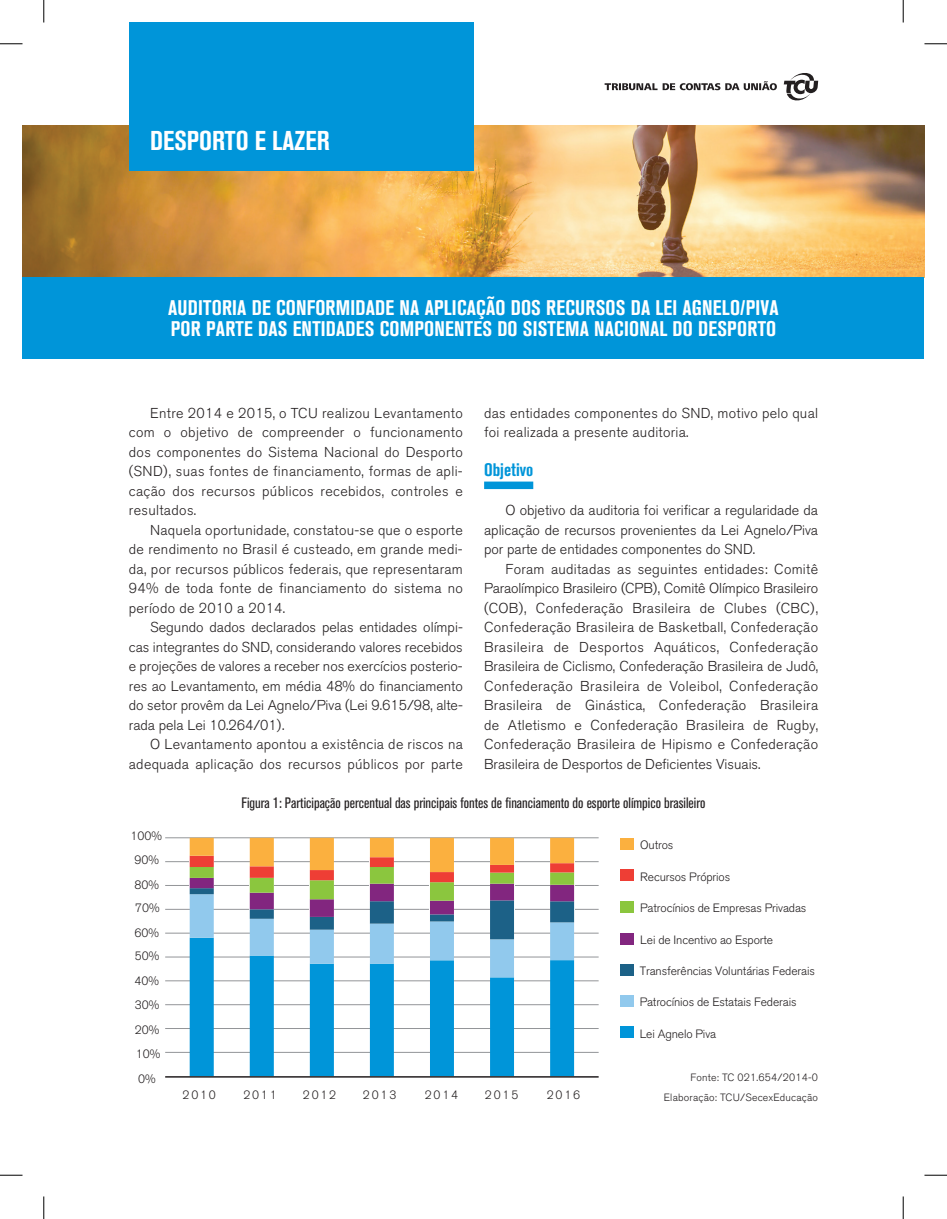
<style>
.page{position:relative;width:947px;height:1219px;background:#fff}
.page>*{position:absolute;margin:0;border:0;box-sizing:border-box;transform-origin:0 0}
.t1{font:27px "Akzidenz Grotesk BQ Bd Cnd Alt";color:#fff}
.t2{font:700 condensed 21px/21px "Akzidenz Grotesk BQ";letter-spacing:.01em;color:#fff}
.t3{font:700 condensed 18px "Akzidenz Grotesk BQ";color:#0095d9}
.t4{font:condensed 15px "Akzidenz Grotesk BQ";color:#231f20}
.t5{font:300 14.25px/19.5px "Akzidenz Grotesk BQ";letter-spacing:.02em;color:#231f20;text-align:justify}
.t6{font:300 12px "Akzidenz Grotesk BQ";letter-spacing:-.01em;color:#231f20}
.t7{font:300 10.5px/19.5px "Akzidenz Grotesk BQ";letter-spacing:.02em;color:#231f20;text-align:right}
</style>
<div class="page">
<img style="left:23px;top:125px;width:901px;height:153px">
<div style="left:129px;top:22px;width:344px;height:149px;background:#0095d9"></div>
<svg style="left:604px;top:81px;width:172px;height:9px"></svg>
<svg style="left:783px;top:73px;width:35px;height:28px"></svg>
<div style="left:484px;top:481px;width:49px;height:8px;background:#0095d9"></div>
<hr style="left:165px;top:1052px;width:433px;height:1px;background:#939598">
<hr style="left:165px;top:1028px;width:433px;height:1px;background:#939598">
<hr style="left:165px;top:1004px;width:433px;height:1px;background:#939598">
<hr style="left:165px;top:980px;width:433px;height:1px;background:#939598">
<hr style="left:165px;top:956px;width:433px;height:1px;background:#939598">
<hr style="left:165px;top:932px;width:433px;height:1px;background:#939598">
<hr style="left:165px;top:909px;width:433px;height:1px;background:#939598">
<hr style="left:165px;top:885px;width:433px;height:1px;background:#939598">
<hr style="left:165px;top:861px;width:433px;height:1px;background:#939598">
<hr style="left:165px;top:837px;width:433px;height:1px;background:#939598">
<svg style="left:190px;top:977px;width:384px;height:99px"></svg>
<svg style="left:190px;top:837px;width:384px;height:140px"></svg>
<hr style="left:165px;top:1076px;width:433px;height:1px;background:#231f20">
<div style="left:620px;top:838px;width:13px;height:11px;background:#fbb03f"></div>
<div style="left:620px;top:869px;width:13px;height:11px;background:#ee3e35"></div>
<div style="left:620px;top:901px;width:13px;height:12px;background:#8bc63e"></div>
<div style="left:620px;top:933px;width:13px;height:11px;background:#82267f"></div>
<div style="left:620px;top:964px;width:13px;height:12px;background:#1c6187"></div>
<div style="left:620px;top:996px;width:13px;height:11px;background:#91c9ed"></div>
<div style="left:620px;top:1026px;width:13px;height:12px;background:#0095d9"></div>
<div style="left:22px;top:278px;width:902px;height:81px;background:#0095d9"></div>
<svg style="left:0;top:44px;width:22px;height:1px"></svg>
<svg style="left:924px;top:44px;width:22px;height:1px"></svg>
<svg style="left:0;top:1175px;width:22px;height:1px"></svg>
<svg style="left:924px;top:1175px;width:22px;height:1px"></svg>
<svg style="left:44px;top:0;width:1px;height:22px"></svg>
<svg style="left:44px;top:1196px;width:1px;height:23px"></svg>
<svg style="left:902px;top:0;width:1px;height:22px"></svg>
<svg style="left:902px;top:1196px;width:1px;height:23px"></svg>
<h1 class="t1" style="left:150px;top:125px;width:181px">DESPORTO E LAZER</h1>
<h2 class="t2" style="left:448px;top:288px;width:52px">TÍTULO</h2>
<h2 class="t2" style="left:168px;top:297px;width:612px">AUDITORIA DE CONFORMIDADE NA APLICAÇÃO DOS RECURSOS DA LEI AGNELO/PIVA<br>POR PARTE DAS ENTIDADES COMPONENTES DO SISTEMA NACIONAL DO DESPORTO</h2>
<p class="t5" style="left:484px;top:403px;width:335px">das entidades componentes do SND, motivo pelo qual foi realizada a presente auditoria.</p>
<p class="t3" style="left:484px;top:460px;width:51px">Objetivo</p>
<p class="t5" style="left:484px;top:501px;width:335px;text-indent:21px">O objetivo da auditoria foi verificar a regularidade da aplicação de recursos provenientes da Lei Agnelo/Piva por parte de entidades componentes do SND.</p>
<p class="t5" style="left:484px;top:559px;width:335px;text-indent:21px">Foram auditadas as seguintes entidades: Comitê Paraolímpico Brasileiro (CPB), Comitê Olímpico Brasileiro (COB), Confederação Brasileira de Clubes (CBC), Confederação Brasileira de Basketball, Confederação Brasileira de Desportos Aquáticos, Confederação Brasileira de Ciclismo, Confederação Brasileira de Judô, Confederação Brasileira de Voleibol, Confederação Brasileira de Ginástica, Confederação Brasileira de Atletismo e Confederação Brasileira de Rugby, Confederação Brasileira de Hipismo e Confederação Brasileira de Desportos de Deficientes Visuais.</p>
<p class="t4" style="left:241px;top:794px;width:465px">Figura 1: Participação percentual das principais fontes de financiamento do esporte olímpico brasileiro</p>
<p class="t5" style="left:129px;top:403px;width:335px;text-indent:21px">Entre 2014 e 2015, o TCU realizou Levantamento com o objetivo de compreender o funcionamento dos componentes do Sistema Nacional do Desporto (SND), suas fontes de financiamento, formas de apli&shy;cação dos recursos públicos recebidos, controles e resultados.</p>
<p class="t5" style="left:129px;top:520px;width:335px;text-indent:21px">Naquela oportunidade, constatou-se que o esporte de rendimento no Brasil é custeado, em grande medi&shy;da, por recursos públicos federais, que representaram 94% de toda fonte de financiamento do sistema no período de 2010 a 2014.</p>
<p class="t5" style="left:129px;top:618px;width:335px;text-indent:21px">Segundo dados declarados pelas entidades olímpi&shy;cas integrantes do SND, considerando valores recebidos e projeções de valores a receber nos exercícios posterio&shy;res ao Levantamento, em média 48% do financiamento do setor provêm da Lei Agnelo/Piva (Lei 9.615/98, alte&shy;rada pela Lei 10.264/01).</p>
<p class="t5" style="left:129px;top:735px;width:335px;text-align:right">O Levantamento apontou a existência de riscos na adequada aplicação dos recursos públicos por parte</p>
<p class="t6" style="left:130px;top:829px;width:33px">100%</p>
<p class="t6" style="left:135px;top:853px;width:26px">90%</p>
<p class="t6" style="left:135px;top:878px;width:26px">80%</p>
<p class="t6" style="left:135px;top:901px;width:26px">70%</p>
<p class="t6" style="left:135px;top:926px;width:26px">60%</p>
<p class="t6" style="left:135px;top:949px;width:26px">50%</p>
<p class="t6" style="left:134px;top:973px;width:26px">40%</p>
<p class="t6" style="left:135px;top:998px;width:26px">30%</p>
<p class="t6" style="left:135px;top:1022px;width:26px">20%</p>
<p class="t6" style="left:136px;top:1047px;width:26px">10%</p>
<p class="t6" style="left:138px;top:1072px;width:19px">0%</p>
<p class="t6" style="left:182px;top:1088px;width:35px">2010</p>
<p class="t6" style="left:243px;top:1088px;width:35px">2011</p>
<p class="t6" style="left:303px;top:1088px;width:35px">2012</p>
<p class="t6" style="left:363px;top:1088px;width:35px">2013</p>
<p class="t6" style="left:424px;top:1088px;width:35px">2014</p>
<p class="t6" style="left:485px;top:1088px;width:35px">2015</p>
<p class="t6" style="left:546px;top:1088px;width:35px">2016</p>
<p class="t6" style="left:640px;top:838px;width:35px">Outros</p>
<p class="t6" style="left:640px;top:870px;width:91px">Recursos Próprios</p>
<p class="t6" style="left:640px;top:901px;width:168px">Patrocínios de Empresas Privadas</p>
<p class="t6" style="left:640px;top:933px;width:134px">Lei de Incentivo ao Esporte</p>
<p class="t6" style="left:639px;top:964px;width:177px">Transferências Voluntárias Federais</p>
<p class="t6" style="left:639px;top:995px;width:158px">Patrocínios de Estatais Federais</p>
<p class="t6" style="left:639px;top:1027px;width:78px">Lei Agnelo Piva</p>
<p class="t7" style="left:663px;top:1067px;width:156px">Fonte: TC 021.654/2014-0<br>Elaboração: TCU/SecexEducação</p>
</div>
